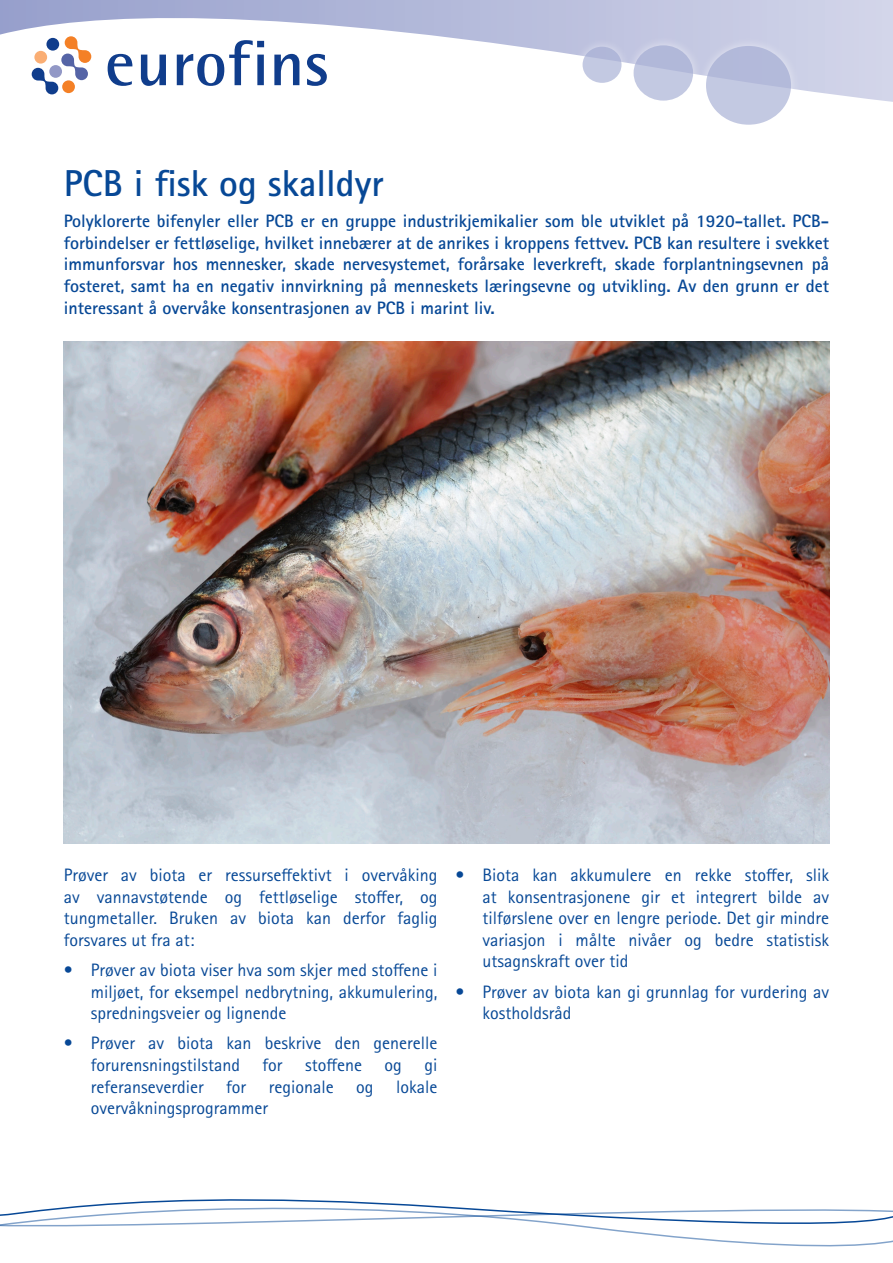
<style>
.page{position:relative;width:893px;height:1263px;background:#fff}
.page>*{position:absolute;margin:0;border:0;box-sizing:border-box;transform-origin:0 0}
.t1{font:700 37.5px "Agfa Rotis Sans Serif";color:#074896}
.Vanlig_skrift_str__1{font:18px/21.6px "Rotis Sans Serif Std";color:#074896;text-align:justify}
.Innledning{font:700 18px/21.6px "Rotis Sans Serif Std";color:#074896;text-align:justify}
</style>
<div class="page">
<svg style="left:0;top:0;width:893px;height:102px"></svg>
<div style="left:624px;top:36px;width:79px;height:74px;background:#fff;opacity:.75"></div>
<div style="left:634px;top:45px;width:59px;height:56px;background:linear-gradient(to right,#bfc5e0,#bac1de);border-radius:50%"></div>
<div style="left:697px;top:37px;width:103px;height:97px;background:#fff;opacity:.75"></div>
<div style="left:706px;top:46px;width:85px;height:79px;background:linear-gradient(to right,#bec4df,#bac0de);border-radius:50%"></div>
<div style="left:573px;top:37px;width:58px;height:55px;background:#fff;opacity:.75"></div>
<div style="left:583px;top:47px;width:38px;height:36px;background:linear-gradient(to bottom,#afb6d8,#cad0e6);border-radius:50%"></div>
<svg style="left:78px;top:1199px;width:358px;height:7px"></svg>
<svg style="left:0;top:1206px;width:893px;height:41px"></svg>
<img style="left:64px;top:341px;width:765px;height:502px">
<p class="t1" style="left:64px;top:159px;width:322px">PCB i fisk og skalldyr</p>
<p class="Innledning" style="left:64px;top:210px;width:767px">Polyklorerte bifenyler eller PCB er en gruppe industrikjemikalier som ble utviklet på 1920-tallet. PCB&shy;forbindelser er fettløselige, hvilket innebærer at de anrikes i kroppens fettvev. PCB kan resultere i svekket immunforsvar hos mennesker, skade nervesystemet, forårsake leverkreft, skade forplantningsevnen på fosteret, samt ha en negativ innvirkning på menneskets læringsevne og utvikling. Av den grunn er det interessant å overvåke konsentrasjonen av PCB i marint liv.</p>
<p class="Vanlig_skrift_str__1" style="left:64px;top:864px;width:375px">Prøver av biota er ressurseffektivt i overvåking av vannavstøtende og fettløselige stoffer, og tungmetaller. Bruken av biota kan derfor faglig forsvares ut fra at:</p>
<p class="Vanlig_skrift_str__1" style="left:91px;top:959px;width:348px;text-indent:-27px">• Prøver av biota viser hva som skjer med stoffene i miljøet, for eksempel nedbrytning, akkumulering, spredningsveier og lignende</p>
<p class="Vanlig_skrift_str__1" style="left:91px;top:1032px;width:348px;text-indent:-27px">• Prøver av biota kan beskrive den generelle forurensningstilstand</p>
<p class="Vanlig_skrift_str__1" style="left:263px;top:1054px;width:21px">for</p>
<p class="Vanlig_skrift_str__1" style="left:305px;top:1054px;width:58px">stoffene</p>
<p class="Vanlig_skrift_str__1" style="left:385px;top:1054px;width:19px">og</p>
<p class="Vanlig_skrift_str__1" style="left:424px;top:1054px;width:14px">gi</p>
<p class="Vanlig_skrift_str__1" style="left:91px;top:1076px;width:114px">referanseverdier</p>
<p class="Vanlig_skrift_str__1" style="left:226px;top:1076px;width:21px">for</p>
<p class="Vanlig_skrift_str__1" style="left:269px;top:1076px;width:66px">regionale</p>
<p class="Vanlig_skrift_str__1" style="left:356px;top:1076px;width:19px">og</p>
<p class="Vanlig_skrift_str__1" style="left:396px;top:1076px;width:43px">lokale</p>
<p class="Vanlig_skrift_str__1" style="left:91px;top:1097px;width:179px">overvåkningsprogrammer</p>
<p class="Vanlig_skrift_str__1" style="left:482px;top:864px;width:348px;text-indent:-27px">• Biota kan akkumulere en rekke stoffer, slik at konsentrasjonene gir et integrert bilde av tilførslene over en lengre periode. Det gir mindre variasjon i målte nivåer og bedre statistisk utsagnskraft over tid</p>
<p class="Vanlig_skrift_str__1" style="left:482px;top:981px;width:348px;text-indent:-27px">• Prøver av biota kan gi grunnlag for vurdering av kostholdsråd</p>
</div>
